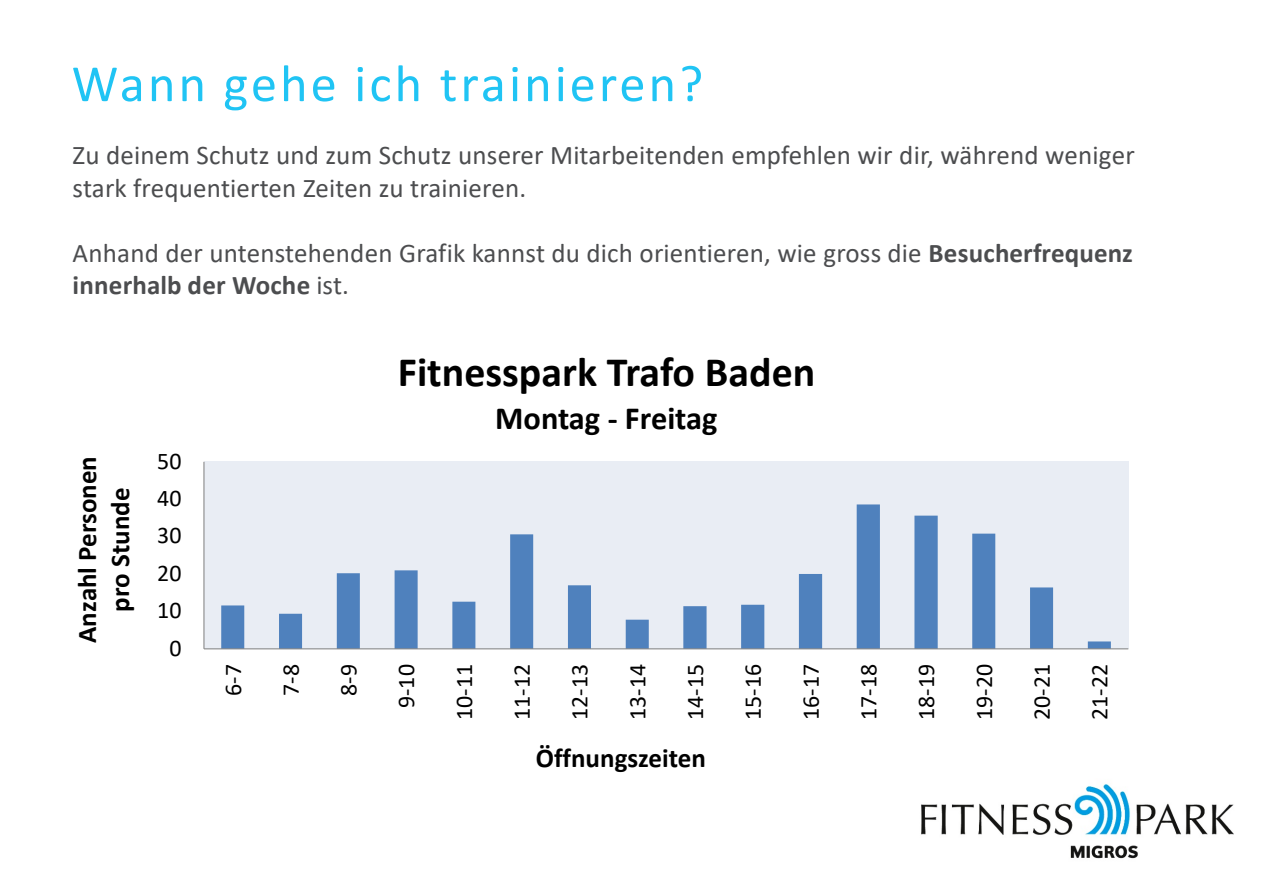
<style>
.page{position:relative;width:1263px;height:893px;background:#fff}
.page>*{position:absolute;margin:0;border:0;box-sizing:border-box;transform-origin:0 0}
.t1{font:52.5px "Calibri";letter-spacing:.055em;color:#20c4f4}
.t2{font:700 42px "Calibri";color:#000}
.t3{font:700 32.4px "Calibri";color:#000}
.t4{font:27px/32.4px "Calibri";letter-spacing:.01em;color:#4c4d4f}
.t5{font:700 27px "Calibri";color:#000}
.t6{font:700 27px "Calibri";letter-spacing:.01em;color:#4c4d4f}
.t7{font:24px "Calibri";letter-spacing:.005em;color:#000}
.s1{font-weight:700}
.s2{font-weight:400}
</style>
<div class="page">
<div style="left:204px;top:462px;width:924px;height:187px;background:#e9edf4"></div>
<svg style="left:221px;top:504px;width:890px;height:144px"></svg>
<hr style="left:203px;top:462px;width:1px;height:187px;background:#868686">
<hr style="left:204px;top:648px;width:924px;height:1px;background:#868686">
<img style="left:921px;top:784px;width:313px;height:75px">
<p class="t1" style="left:72px;top:47px;width:633px">Wann gehe ich trainieren?</p>
<p class="t4" style="left:73px;top:138px;width:1064px">Zu deinem Schutz und zum Schutz unserer Mitarbeitenden empfehlen wir dir, während weniger stark frequentierten Zeiten zu trainieren.</p>
<p class="t4" style="left:73px;top:236px;width:1062px">Anhand der untenstehenden Grafik kannst du dich orientieren, wie gross die <span class="s1">Besucherfrequenz</span></p>
<p class="t6" style="left:73px;top:266px;width:278px">innerhalb der Woche <span class="s2">ist.</span></p>
<p class="t5" style="left:68px;top:643px;width:188px;rotate:-90deg">Anzahl Personen</p>
<p class="t5" style="left:101px;top:611px;width:125px;rotate:-90deg">pro Stunde</p>
<p class="t7" style="left:157px;top:444px;width:26px">50</p>
<p class="t7" style="left:157px;top:481px;width:26px">40</p>
<p class="t7" style="left:157px;top:519px;width:26px">30</p>
<p class="t7" style="left:157px;top:556px;width:26px">20</p>
<p class="t7" style="left:157px;top:594px;width:26px">10</p>
<p class="t7" style="left:169px;top:631px;width:14px">0</p>
<p class="t2" style="left:398px;top:343px;width:419px">Fitnesspark Trafo Baden</p>
<p class="t3" style="left:495px;top:395px;width:224px">Montag - Freitag</p>
<p class="t7" style="left:216px;top:696px;width:33px;rotate:-90deg">6-7</p>
<p class="t7" style="left:274px;top:696px;width:33px;rotate:-90deg">7-8</p>
<p class="t7" style="left:332px;top:696px;width:33px;rotate:-90deg">8-9</p>
<p class="t7" style="left:390px;top:708px;width:45px;rotate:-90deg">9-10</p>
<p class="t7" style="left:447px;top:720px;width:58px;rotate:-90deg">10-11</p>
<p class="t7" style="left:505px;top:720px;width:58px;rotate:-90deg">11-12</p>
<p class="t7" style="left:563px;top:720px;width:58px;rotate:-90deg">12-13</p>
<p class="t7" style="left:621px;top:720px;width:58px;rotate:-90deg">13-14</p>
<p class="t7" style="left:678px;top:720px;width:58px;rotate:-90deg">14-15</p>
<p class="t7" style="left:736px;top:720px;width:58px;rotate:-90deg">15-16</p>
<p class="t7" style="left:794px;top:720px;width:58px;rotate:-90deg">16-17</p>
<p class="t7" style="left:852px;top:720px;width:58px;rotate:-90deg">17-18</p>
<p class="t7" style="left:910px;top:720px;width:58px;rotate:-90deg">18-19</p>
<p class="t7" style="left:967px;top:720px;width:58px;rotate:-90deg">19-20</p>
<p class="t7" style="left:1025px;top:720px;width:58px;rotate:-90deg">20-21</p>
<p class="t7" style="left:1083px;top:720px;width:58px;rotate:-90deg">21-22</p>
<p class="t5" style="left:536px;top:739px;width:172px">Öffnungszeiten</p>
</div>
